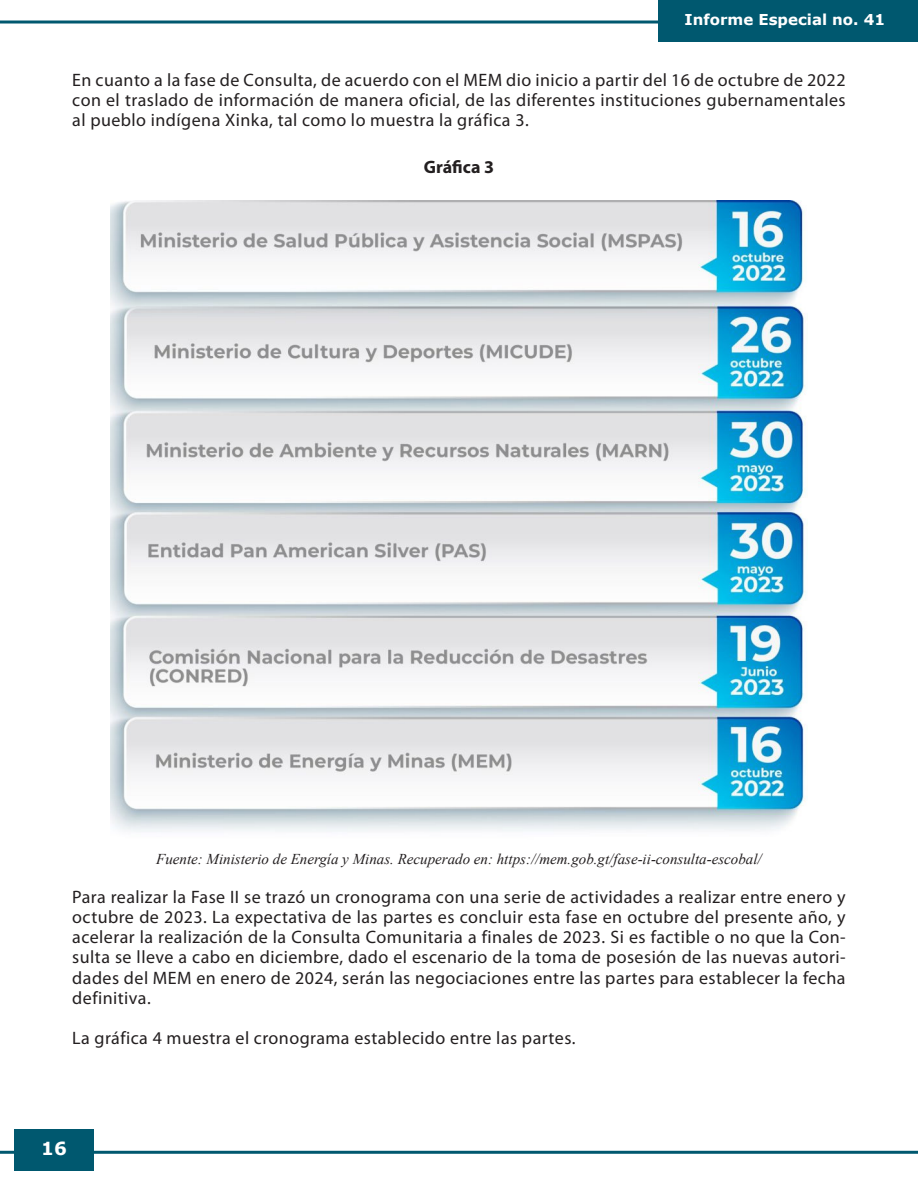
<style>
.page{position:relative;width:918px;height:1188px;background:#fff}
.page>*{position:absolute;margin:0;border:0;box-sizing:border-box;transform-origin:0 0}
.t1{font:18px/20.2px "Myriad Pro";letter-spacing:.025em;color:#231f20;text-align:justify}
.t2{font:700 18px "Myriad Pro";color:#231f20}
.t3{font:700 18px "Verdana";color:#fff}
.t4{font:italic 15px "Times New Roman";color:#231f20}
.t5{font:700 15px "Verdana";color:#fff}
</style>
<div class="page">
<hr style="left:0;top:1151px;width:918px;height:3px;background:#00586f">
<div style="left:14px;top:1130px;width:80px;height:41px;background:#00586f"></div>
<hr style="left:0;top:21px;width:658px;height:3px;background:#00586f">
<div style="left:658px;top:0;width:260px;height:41px;background:#00586f"></div>
<img style="left:111px;top:200px;width:695px;height:632px">
<p class="t5" style="left:685px;top:9px;width:202px">Informe Especial no. 41</p>
<p class="t1" style="left:72px;top:69px;width:775px">En cuanto a la fase de Consulta, de acuerdo con el MEM dio inicio a partir del 16 de octubre de 2022 con el traslado de información de manera oficial, de las diferentes instituciones gubernamentales al pueblo indígena Xinka, tal como lo muestra la gráfica 3.</p>
<p class="t2" style="left:424px;top:155px;width:72px">Gráfica 3</p>
<p class="t4" style="left:156px;top:849px;width:607px">Fuente: Ministerio de Energía y Minas. Recuperado en: https://mem.gob.gt/fase-ii-consulta-escobal/</p>
<p class="t1" style="left:72px;top:886px;width:775px">Para realizar la Fase II se trazó un cronograma con una serie de actividades a realizar entre enero y octubre de 2023. La expectativa de las partes es concluir esta fase en octubre del presente año, y acelerar la realización de la Consulta Comunitaria a finales de 2023. Si es factible o no que la Con&shy;sulta se lleve a cabo en diciembre, dado el escenario de la toma de posesión de las nuevas autori&shy;dades del MEM en enero de 2024, serán las negociaciones entre las partes para establecer la fecha definitiva.</p>
<p class="t1" style="left:72px;top:1028px;width:505px">La gráfica 4 muestra el cronograma establecido entre las partes.</p>
<p class="t3" style="left:41px;top:1136px;width:27px">16</p>
</div>
